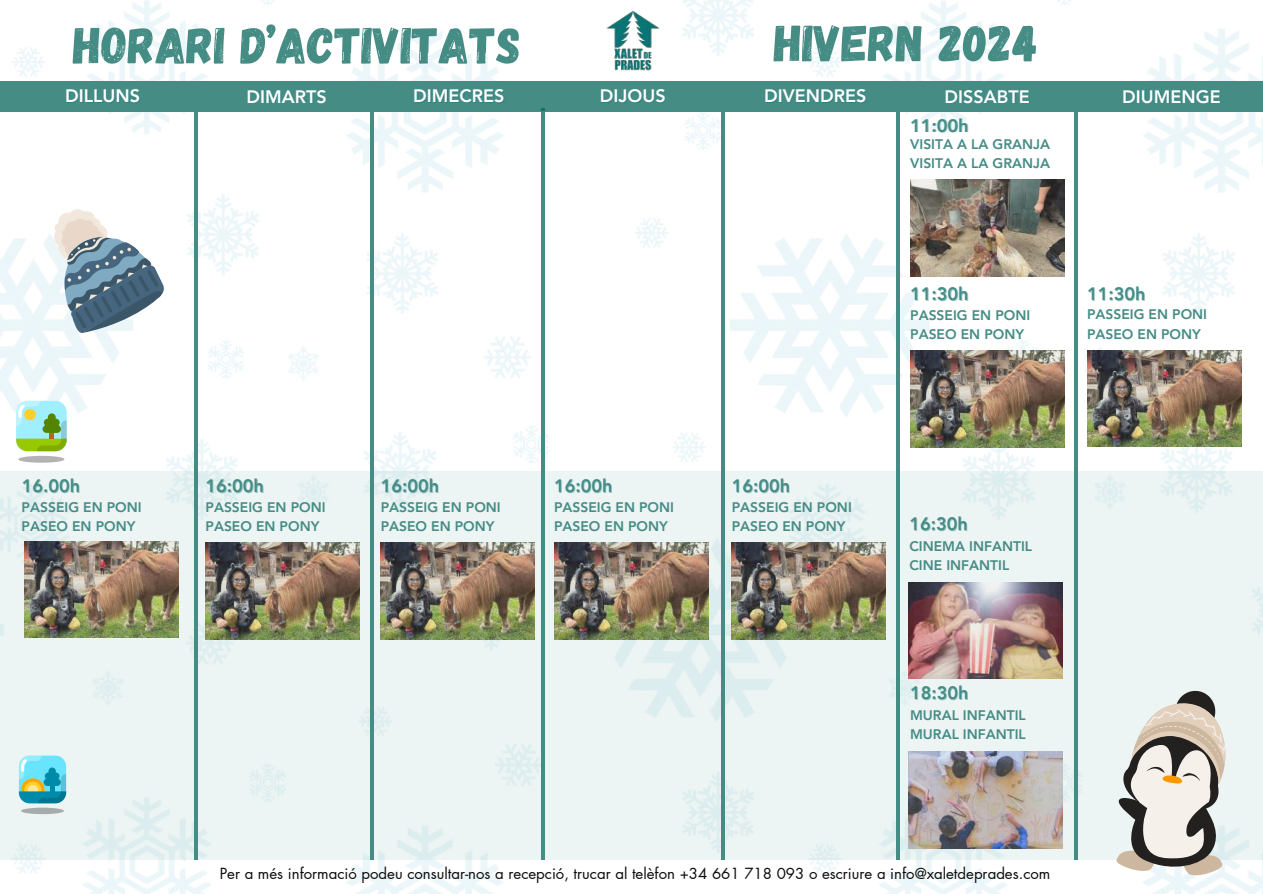
<style>
.page{position:relative;width:1263px;height:894px;background:#fff}
.page>*{position:absolute;margin:0;border:0;box-sizing:border-box;transform-origin:0 0}
.t1{font:51px "Gagalin";color:#458c85}
.t2{font:800 18px "Avenir LT Pro";color:#458c85}
.t3{font:800 18px "Avenir LT Pro";color:#fff}
.t4{font:15px "Futura LT Pro";color:#0d0d0d}
.t5{font:800 13.8px/19.2px "Avenir LT Pro";color:#458c85}
</style>
<div class="page">
<img style="left:0;top:0;width:1263px;height:893px">
<svg style="left:0;top:471px;width:1263px;height:388px;background:#eaf2f2"></svg>
<hr style="left:1074px;top:108px;width:4px;height:751px;background:#458c85">
<hr style="left:897px;top:111px;width:3px;height:748px;background:#458c85">
<hr style="left:722px;top:108px;width:3px;height:727px;background:#0d7369">
<hr style="left:370px;top:99px;width:3px;height:760px;background:#458c85">
<hr style="left:194px;top:108px;width:4px;height:751px;background:#458c85">
<div style="left:0;top:81px;width:1263px;height:30px;background:#458c85"></div>
<img style="left:24px;top:541px;width:155px;height:96px">
<img style="left:554px;top:542px;width:154px;height:97px">
<img style="left:910px;top:180px;width:154px;height:96px">
<img style="left:206px;top:542px;width:154px;height:97px">
<img style="left:732px;top:542px;width:154px;height:97px">
<img style="left:910px;top:350px;width:154px;height:97px">
<svg style="left:16px;top:400px;width:51px;height:62px;background:#abd8aa"></svg>
<svg style="left:19px;top:755px;width:47px;height:58px;background:#73c4c8"></svg>
<hr style="left:721px;top:111px;width:3px;height:748px;background:#458c85">
<img style="left:908px;top:582px;width:154px;height:96px">
<img style="left:1087px;top:350px;width:154px;height:96px">
<hr style="left:541px;top:108px;width:4px;height:727px;background:#458c85">
<hr style="left:541px;top:111px;width:3px;height:748px;background:#458c85">
<img style="left:381px;top:542px;width:154px;height:97px">
<img style="left:909px;top:751px;width:154px;height:96px">
<svg style="left:1113px;top:690px;width:116px;height:188px;background:#c5c1bb"></svg>
<svg style="left:51px;top:208px;width:116px;height:126px"></svg>
<img style="left:600px;top:8px;width:65px;height:65px">
<h1 class="t1" style="left:73px;top:12px;width:449px">HORARI D’ACTIVITATS</h1>
<h1 class="t1" style="left:774px;top:10px;width:266px">HIVERN 2024</h1>
<h2 class="t3" style="left:65px;top:88px;width:77px">DILLUNS</h2>
<h2 class="t3" style="left:246px;top:89px;width:82px">DIMARTS</h2>
<h2 class="t3" style="left:413px;top:88px;width:93px">DIMECRES</h2>
<h2 class="t3" style="left:600px;top:88px;width:67px">DIJOUS</h2>
<h2 class="t3" style="left:764px;top:88px;width:104px">DIVENDRES</h2>
<h2 class="t3" style="left:945px;top:89px;width:87px">DISSABTE</h2>
<h2 class="t3" style="left:1122px;top:89px;width:100px">DIUMENGE</h2>
<h2 class="t2" style="left:910px;top:118px;width:60px">11:00h</h2>
<p class="t5" style="left:910px;top:136px;width:141px">VISITA A LA GRANJA<br>VISITA A LA GRANJA</p>
<h2 class="t2" style="left:910px;top:287px;width:60px">11:30h</h2>
<p class="t5" style="left:910px;top:307px;width:122px">PASSEIG EN PONI<br>PASEO EN PONY</p>
<h2 class="t2" style="left:1087px;top:286px;width:60px">11:30h</h2>
<p class="t5" style="left:1087px;top:306px;width:122px">PASSEIG EN PONI<br>PASEO EN PONY</p>
<h2 class="t2" style="left:22px;top:478px;width:60px">16.00h</h2>
<p class="t5" style="left:22px;top:498px;width:122px">PASSEIG EN PONI<br>PASEO EN PONY</p>
<h2 class="t2" style="left:206px;top:478px;width:60px">16:00h</h2>
<p class="t5" style="left:206px;top:498px;width:122px">PASSEIG EN PONI<br>PASEO EN PONY</p>
<h2 class="t2" style="left:381px;top:478px;width:60px">16:00h</h2>
<h2 class="t2" style="left:554px;top:478px;width:60px">16:00h</h2>
<p class="t5" style="left:554px;top:498px;width:122px">PASSEIG EN PONI<br>PASEO EN PONY</p>
<p class="t5" style="left:381px;top:498px;width:122px">PASSEIG EN PONI<br>PASEO EN PONY</p>
<h2 class="t2" style="left:732px;top:478px;width:60px">16:00h</h2>
<p class="t5" style="left:732px;top:498px;width:122px">PASSEIG EN PONI<br>PASEO EN PONY</p>
<h2 class="t2" style="left:909px;top:516px;width:60px">16:30h</h2>
<p class="t5" style="left:909px;top:537px;width:124px">CINEMA INFANTIL<br>CINE INFANTIL</p>
<h2 class="t2" style="left:910px;top:685px;width:60px">18:30h</h2>
<p class="t5" style="left:910px;top:707px;width:117px">MURAL INFANTIL<br>MURAL INFANTIL</p>
<p class="t4" style="left:220px;top:866px;width:832px">Per a més informació podeu consultar-nos a recepció, trucar al telèfon +34 661 718 093 o escriure a info@xaletdeprades.com</p>
</div>
